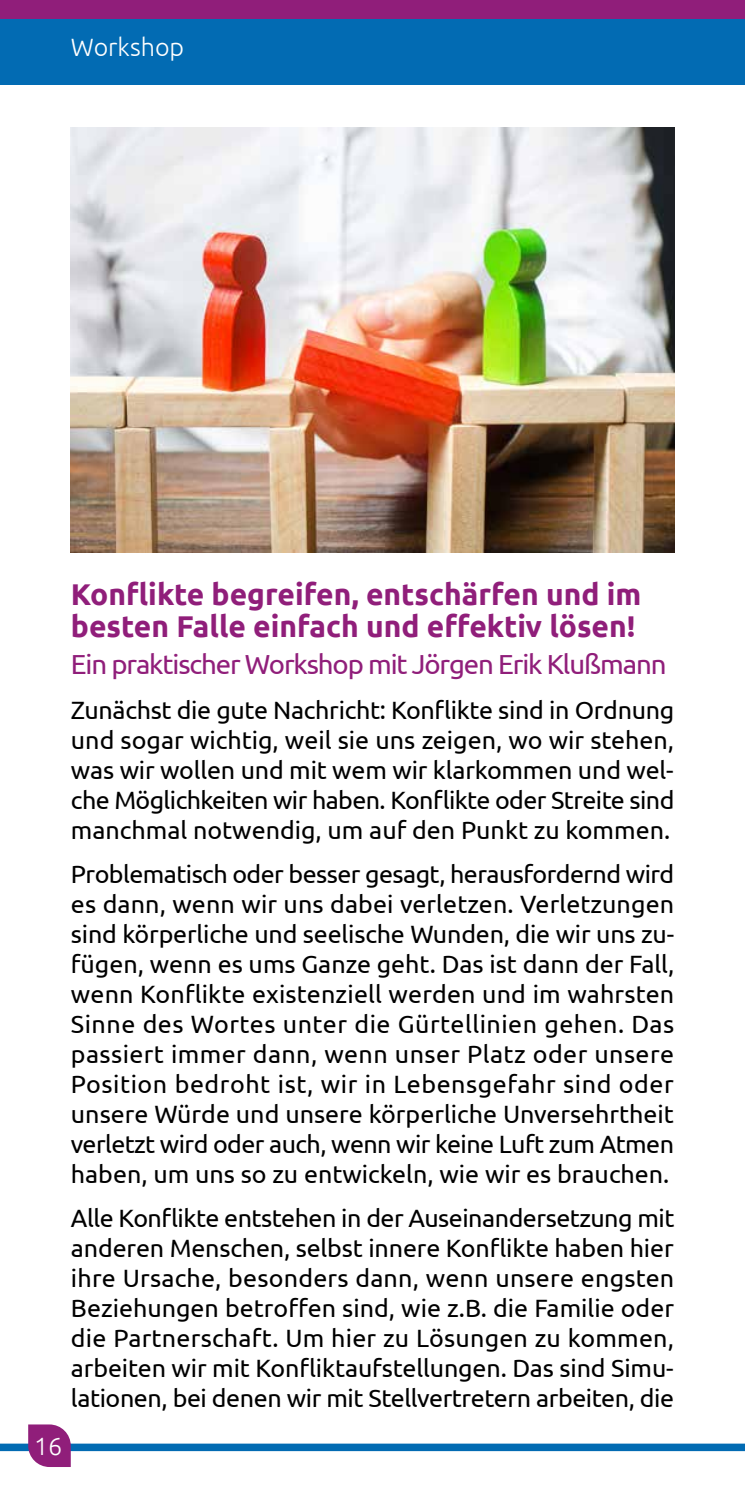
<style>
.page{position:relative;width:745px;height:1489px;background:#fff}
.page>*{position:absolute;margin:0;border:0;box-sizing:border-box;transform-origin:0 0}
.t1{font:700 30px/32.5px "Ubuntu";color:#901e7a}
.t2{font:27.5px "Ubuntu";letter-spacing:-.04em;color:#901e7a}
.t3{font:25px/30px "Ubuntu";letter-spacing:-.015em;color:#000;text-align:justify}
.t4{font:300 25px "Ubuntu";color:#fff}
</style>
<div class="page">
<div style="left:0;top:19px;width:744px;height:66px;background:#026bb3"></div>
<div style="left:0;top:0;width:744px;height:19px;background:#901e7a"></div>
<div style="left:0;top:1443px;width:744px;height:7px;background:#026bb3"></div>
<svg style="left:28px;top:1424px;width:43px;height:42px;background:#9c3889"></svg>
<img style="left:71px;top:128px;width:602px;height:424px">
<p class="t4" style="left:71px;top:32px;width:115px">Workshop</p>
<p class="t1" style="left:71px;top:577px;width:571px">Konflikte begreifen, entschärfen und im besten Falle einfach und effektiv lösen!</p>
<p class="t2" style="left:71px;top:648px;width:596px">Ein praktischer Workshop mit Jörgen Erik Klußmann</p>
<p class="t3" style="left:71px;top:693px;width:604px">Zunächst die gute Nachricht: Konflikte sind in Ordnung und sogar wichtig, weil sie uns zeigen, wo wir stehen, was wir wollen und mit wem wir klarkommen und wel&shy;che Möglichkeiten wir haben. Konflikte oder Streite sind manchmal notwendig, um auf den Punkt zu kommen.</p>
<p class="t3" style="left:71px;top:858px;width:604px">Problematisch oder besser gesagt, herausfordernd wird es dann, wenn wir uns dabei verletzen. Verletzungen sind körperliche und seelische Wunden, die wir uns zu&shy;fügen, wenn es ums Ganze geht. Das ist dann der Fall, wenn Konflikte existenziell werden und im wahrsten Sinne des Wortes unter die Gürtellinien gehen. Das passiert immer dann, wenn unser Platz oder unsere Position bedroht ist, wir in Lebensgefahr sind oder unsere Würde und unsere körperliche Unversehrtheit verletzt wird oder auch, wenn wir keine Luft zum Atmen haben, um uns so zu entwickeln, wie wir es brauchen.</p>
<p class="t3" style="left:71px;top:1202px;width:604px">Alle Konflikte entstehen in der Auseinandersetzung mit anderen Menschen, selbst innere Konflikte haben hier ihre Ursache, besonders dann, wenn unsere engsten Beziehungen betroffen sind, wie z.B. die Familie oder die Partnerschaft. Um hier zu Lösungen zu kommen, arbeiten wir mit Konfliktaufstellungen. Das sind Simu&shy;lationen, bei denen wir mit Stellvertretern arbeiten, die</p>
<p class="t4" style="left:34px;top:1431px;width:30px">16</p>
</div>
